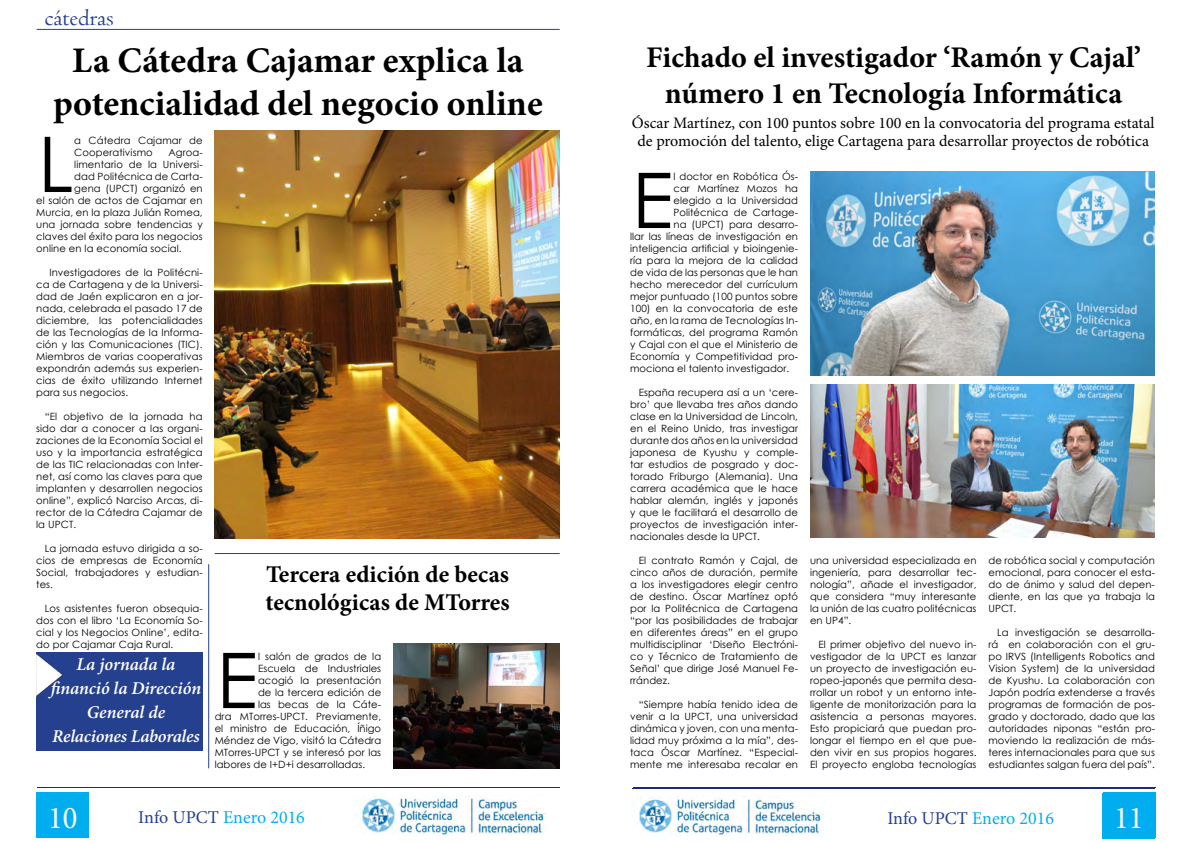
<style>
.page{position:relative;width:1191px;height:842px;background:#fff}
.page>*{position:absolute;margin:0;border:0;box-sizing:border-box;transform-origin:0 0}
.t1{font:76.8px "Century Gothic";color:#000}
.t2{font:700 36px/43.2px "Minion Pro";color:#000;text-align:center}
.t3{font:31.8px "Minion Pro";color:#fff;scale:.96 1}
.t4{font:700 30px/36px "Minion Pro";color:#000;text-align:center}
.t5{font:700 24px/28.8px "Minion Pro";color:#000}
.t6{font:24px "Centaur";color:#25408f}
.t7{font:italic 600 18px/24px "Minion Pro";letter-spacing:-.005em;color:#fff;text-align:center}
.t8{font:18px "Minion Pro";color:#00aeef}
.t9{font:16px/18px "Minion Pro";color:#000;text-align:center}
.t10{font:10px/12px "Century Gothic";letter-spacing:.005em;color:#000;text-align:justify}
.s1{color:#25408f}
</style>
<div class="page">
<img style="left:215px;top:130px;width:344px;height:409px">
<hr style="left:208px;top:564px;width:1px;height:204px;background:#25408f">
<hr style="left:215px;top:553px;width:344px;height:1px;background:#25408f">
<img style="left:393px;top:643px;width:166px;height:125px">
<div style="left:36px;top:652px;width:166px;height:98px;background:#25408f"></div>
<img style="left:36px;top:653px;width:27px;height:44px">
<div style="left:37px;top:792px;width:52px;height:45px;background:#00aeef"></div>
<hr style="left:37px;top:787px;width:522px;height:1px;background:#1d2b7a">
<hr style="left:633px;top:788px;width:522px;height:1px;background:#1d2b7a">
<img style="left:362px;top:796px;width:184px;height:39px">
<div style="left:1102px;top:793px;width:52px;height:46px;background:#00aeef"></div>
<hr style="left:632px;top:788px;width:522px;height:1px;background:#1d2b7a">
<img style="left:639px;top:797px;width:184px;height:39px">
<hr style="left:37px;top:29px;width:522px;height:1px;background:#25408f">
<img style="left:810px;top:171px;width:345px;height:205px">
<img style="left:810px;top:384px;width:345px;height:153px">
<h3 class="t6" style="left:45px;top:3px;width:71px">cátedras</h3>
<h2 class="t2" style="left:53px;top:38px;width:491px">La Cátedra Cajamar explica la potencialidad del negocio online</h2>
<h1 class="t1" style="left:38px;top:111px;width:37px">L</h1>
<p class="t10" style="left:74px;top:134px;width:130px">a Cátedra Cajamar de<br>Cooperativismo</p>
<p class="t10" style="left:168px;top:146px;width:36px">Agroa-</p>
<p class="t10" style="left:74px;top:158px;width:130px">limentario de la Universi-</p>
<p class="t10" style="left:74px;top:170px;width:130px">dad Politécnica de Carta-</p>
<p class="t10" style="left:74px;top:182px;width:130px">gena (UPCT) organizó en</p>
<p class="t10" style="left:36px;top:194px;width:168px">el salón de actos de Cajamar en</p>
<p class="t10" style="left:36px;top:206px;width:168px">Murcia, en la plaza Julián Romea,</p>
<p class="t10" style="left:36px;top:218px;width:168px">una jornada sobre tendencias y</p>
<p class="t10" style="left:36px;top:230px;width:168px">claves del éxito para los negocios</p>
<p class="t10" style="left:36px;top:242px;width:147px">online en la economía social.</p>
<p class="t10" style="left:36px;top:266px;width:168px;text-indent:13px">Investigadores de la Politécni&shy;ca de Cartagena y de la Universi&shy;dad de Jaén explicaron en a jor&shy;nada, celebrada el pasado 17 de diciembre, las potencialidades de las Tecnologías de la Informa&shy;ción y las Comunicaciones (TIC).<br>Miembros de varias cooperativas expondrán además sus experien&shy;cias de éxito utilizando Internet para sus negocios.</p>
<p class="t10" style="left:36px;top:410px;width:168px;text-indent:8px">“El objetivo de la jornada ha sido dar a conocer a las organi&shy;zaciones de la Economía Social el uso y la importancia estratégica de las TIC relacionadas con Inter&shy;net, así como las claves para que implanten y desarrollen negocios online”, explicó Narciso Arcas, di&shy;rector de la Cátedra Cajamar de la UPCT.</p>
<p class="t10" style="left:36px;top:542px;width:168px;text-indent:8px">La jornada estuvo dirigida a so&shy;cios de empresas de Economía Social, trabajadores y estudian&shy;tes.</p>
<p class="t10" style="left:36px;top:602px;width:168px;text-indent:8px">Los asistentes fueron obsequia&shy;dos con el libro ‘La Economía So&shy;cial y los Negocios Online’, edita&shy;do por Cajamar Caja Rural.</p>
<h3 class="t5" style="left:265px;top:559px;width:246px">Tercera edición de becas tecnológicas de MTorres</h3>
<h3 class="t7" style="left:51px;top:652px;width:152px">La jornada la financió la Dirección<br>General de<br>Relaciones Laborales</h3>
<h1 class="t1" style="left:216px;top:627px;width:43px">E</h1>
<p class="t10" style="left:258px;top:650px;width:125px">l salón de grados de la</p>
<p class="t10" style="left:258px;top:662px;width:125px">Escuela de Industriales</p>
<p class="t10" style="left:258px;top:674px;width:125px">acogió la presentación</p>
<p class="t10" style="left:258px;top:686px;width:125px">de la tercera edición de</p>
<p class="t10" style="left:258px;top:698px;width:125px">las becas de la Cáte-</p>
<p class="t10" style="left:215px;top:710px;width:168px">dra MTorres-UPCT. Previamente,</p>
<p class="t10" style="left:215px;top:722px;width:168px">el ministro de Educación, Íñigo</p>
<p class="t10" style="left:215px;top:734px;width:168px">Méndez de Vigo, visitó la Cátedra</p>
<p class="t10" style="left:215px;top:746px;width:168px">MTorres-UPCT y se interesó por las</p>
<p class="t10" style="left:215px;top:758px;width:152px">labores de I+D+i desarrolladas.</p>
<h3 class="t4" style="left:646px;top:39px;width:496px">Fichado el investigador ‘Ramón y Cajal’ número 1 en Tecnología Informática</h3>
<h3 class="t9" style="left:632px;top:114px;width:524px">Óscar Martínez, con 100 puntos sobre 100 en la convocatoria del programa estatal de promoción del talento, elige Cartagena para desarrollar proyectos de robótica</h3>
<h1 class="t1" style="left:632px;top:147px;width:43px">E</h1>
<p class="t10" style="left:673px;top:170px;width:126px">l doctor en Robótica Ós-</p>
<p class="t10" style="left:673px;top:182px;width:126px">car Martínez Mozos ha</p>
<p class="t10" style="left:673px;top:194px;width:126px">elegido a la Universidad</p>
<p class="t10" style="left:673px;top:206px;width:126px">Politécnica de Cartage-</p>
<p class="t10" style="left:673px;top:218px;width:126px">na (UPCT) para desarro-</p>
<p class="t10" style="left:630px;top:230px;width:169px">llar las líneas de investigación en</p>
<p class="t10" style="left:630px;top:242px;width:169px">inteligencia artificial y bioingenie-</p>
<p class="t10" style="left:630px;top:254px;width:169px">ría para la mejora de la calidad</p>
<p class="t10" style="left:630px;top:266px;width:169px">de vida de las personas que le han</p>
<p class="t10" style="left:630px;top:278px;width:169px">hecho merecedor del currículum</p>
<p class="t10" style="left:630px;top:290px;width:169px">mejor puntuado (100 puntos sobre</p>
<p class="t10" style="left:630px;top:302px;width:169px">100) en la convocatoria de este</p>
<p class="t10" style="left:630px;top:314px;width:169px">año, en la rama de Tecnologías In-</p>
<p class="t10" style="left:630px;top:326px;width:169px">formáticas, del programa Ramón</p>
<p class="t10" style="left:630px;top:338px;width:169px">y Cajal con el que el Ministerio de</p>
<p class="t10" style="left:630px;top:350px;width:169px">Economía y Competitividad pro-</p>
<p class="t10" style="left:630px;top:362px;width:161px">mociona el talento investigador.</p>
<p class="t10" style="left:630px;top:386px;width:169px;text-indent:8px">España recupera así a un ‘cere&shy;bro’ que llevaba tres años dando clase en la Universidad de Lincoln, en el Reino Unido, tras investigar durante dos años en la universidad japonesa de Kyushu y comple&shy;tar estudios de posgrado y doc&shy;torado Friburgo (Alemania). Una carrera académica que le hace hablar alemán, inglés y japonés y que le facilitará el desarrollo de proyectos de investigación inter&shy;nacionales desde la UPCT.</p>
<p class="t10" style="left:630px;top:554px;width:169px;text-indent:8px">El contrato Ramón y Cajal, de cinco años de duración, permite a los investigadores elegir centro de destino. Óscar Martínez optó por la Politécnica de Cartagena “por las posibilidades de trabajar en diferentes áreas” en el grupo multidisciplinar ‘Diseño Electróni&shy;co y Técnico de Tratamiento de Señal’ que dirige José Manuel Fe&shy;rrández.</p>
<p class="t10" style="left:630px;top:698px;width:169px;text-indent:8px">“Siempre había tenido idea de venir a la UPCT, una universidad dinámica y joven, con una menta&shy;lidad muy próxima a la mía”, des&shy;taca Óscar Martínez. “Especial&shy;mente me interesaba recalar en</p>
<p class="t10" style="left:988px;top:554px;width:168px">de robótica social y computación emocional, para conocer el esta&shy;do de ánimo y salud del depen&shy;diente, en las que ya trabaja la UPCT.</p>
<p class="t10" style="left:988px;top:626px;width:168px;text-indent:8px">La investigación se desarrolla&shy;rá en colaboración con el gru&shy;po IRVS (Intelligents Robotics and Vision System) de la universidad de Kyushu. La colaboración con Japón podría extenderse a través programas de formación de pos&shy;grado y doctorado, dado que las autoridades niponas “están pro&shy;moviendo la realización de más&shy;teres internacionales para que sus estudiantes salgan fuera del país”.</p>
<p class="t10" style="left:810px;top:554px;width:168px">una universidad especializada en ingeniería, para desarrollar tec&shy;nología”, añade el investigador, que considera “muy interesante la unión de las cuatro politécnicas en UP4”.</p>
<p class="t10" style="left:810px;top:638px;width:168px;text-indent:8px">El primer objetivo del nuevo in&shy;vestigador de la UPCT es lanzar un proyecto de investigación eu&shy;ropeo-japonés que permita desa&shy;rrollar un robot y un entorno inte&shy;ligente de monitorización para la asistencia a personas mayores.<br>Esto propiciará que puedan pro&shy;longar el tiempo en el que pue&shy;den vivir en sus propios hogares.<br>El proyecto engloba tecnologías</p>
<h3 class="t3" style="left:48px;top:797px;width:32px">10</h3>
<h3 class="t3" style="left:1122px;top:797px;width:17px">3</h3>
<h3 class="t8" style="left:138px;top:805px;width:168px"><span class="s1">Info UPCT</span> Enero 2016</h3>
<h3 class="t8" style="left:887px;top:806px;width:168px"><span class="s1">Info UPCT</span> Enero 2016</h3>
<h3 class="t3" style="left:1114px;top:797px;width:32px">11</h3>
</div>
